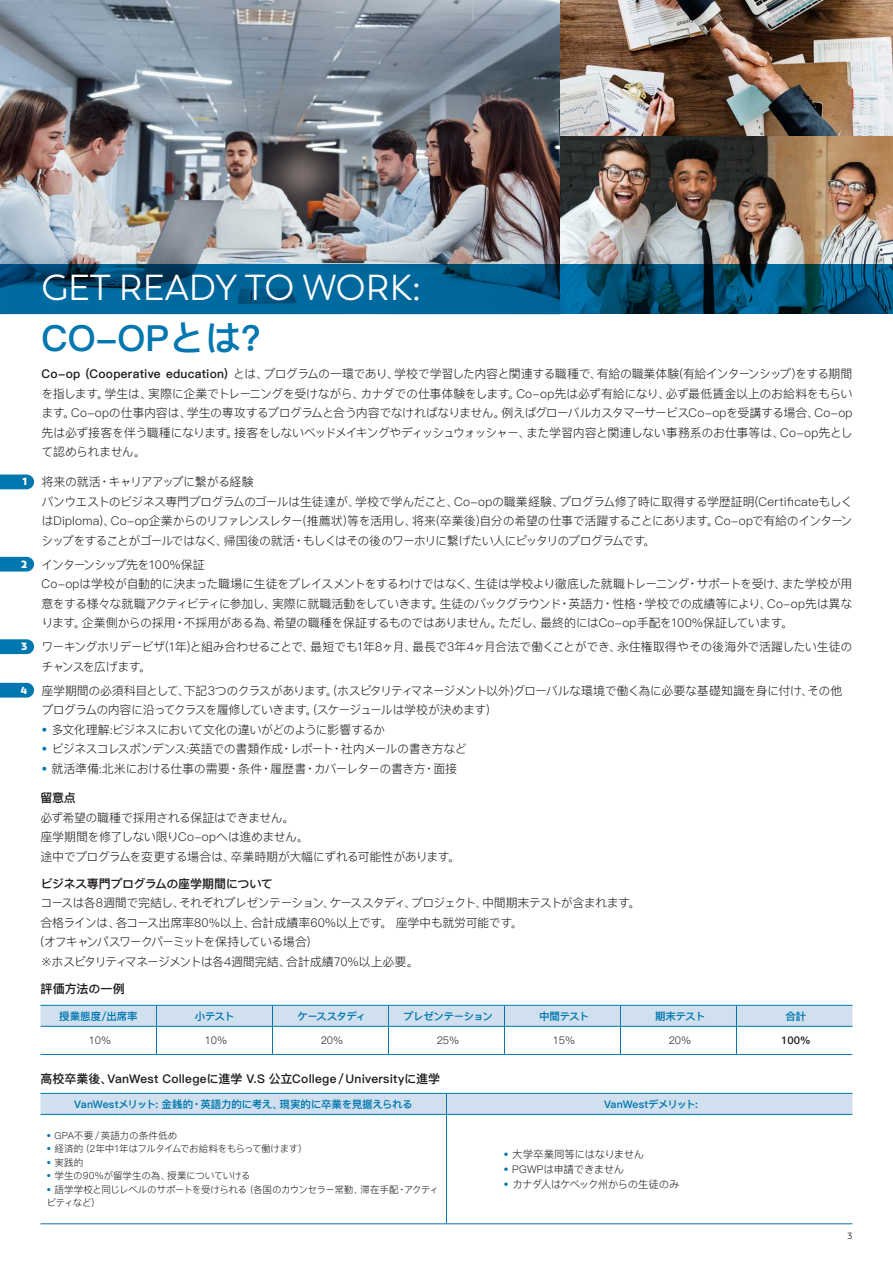
<style>
.page{position:relative;width:893px;height:1263px;background:#fff}
.page>*{position:absolute;margin:0;border:0;box-sizing:border-box;transform-origin:0 0}
.Table_List_-_SCM{font:36px/51px "Boston";color:#fff}
.Table_List_-_SCM-2{font:12px/19.5px "Ping Fang SC Regular";letter-spacing:-.045em;color:#231f20;text-align:justify}
.Table_List_-_SCM-3{font:12px "Ping Fang SC Heavy";color:#231f20}
.Table_List_-_SCM-4{font:12px "Ping Fang SC Regular";letter-spacing:-.08em;color:#231f20}
.Table_List_-_SCM-5{font:12px "Ping Fang SC Heavy";letter-spacing:-.03em;color:#231f20}
.Table_List_-_SCM-6{font:12px "Ping Fang SC Regular";letter-spacing:-.09em;color:#231f20}
.t1{font:10.5px "Ping Fang SC Heavy";letter-spacing:-.025em;color:#0077af}
.t2{font:10.5px "Ping Fang SC Regular";letter-spacing:-.03em;color:#231f20}
.t3{font:10.5px "Ping Fang SC Regular";letter-spacing:-.055em;color:#231f20}
.t4{font:10.5px "Ping Fang SC Heavy";letter-spacing:-.045em;color:#0077af}
.t5{font:10.5px "Ping Fang SC Heavy";letter-spacing:-.07em;color:#0077af}
.Table_List_-_SCM-7{font:800 10.5px "Boston";color:#fff}
.t6{font:10.5px "Ping Fang SC Heavy";color:#231f20}
.t7{font:9.6px/13.5px "Ping Fang SC Regular";letter-spacing:-.03em;color:#231f20}
.t8{font:9.6px "Ping Fang SC Regular";color:#231f20}
.t9{font:9px "Boston";color:#231f20}
.s1{font-family:"Ping Fang SC Heavy";color:#0077af}
.s2{font-family:"Ping Fang SC Heavy"}
.s3{font-family:"Yu Gothic"}
.s4{color:#0077af}
.s5{font-family:"Yu Gothic";font-weight:700}
</style>
<div class="page">
<img style="left:0;top:0;width:893px;height:265px">
<svg style="left:0;top:474px;width:34px;height:15px"></svg>
<svg style="left:0;top:557px;width:34px;height:15px"></svg>
<svg style="left:0;top:639px;width:34px;height:15px"></svg>
<svg style="left:0;top:683px;width:34px;height:15px"></svg>
<svg style="left:40px;top:1005px;width:812px;height:49px"></svg>
<hr style="left:40px;top:1054px;width:116px;height:1px;background:#0077af">
<hr style="left:156px;top:1054px;width:116px;height:1px;background:#0077af">
<hr style="left:272px;top:1054px;width:116px;height:1px;background:#0077af">
<hr style="left:388px;top:1054px;width:116px;height:1px;background:#0077af">
<hr style="left:504px;top:1054px;width:116px;height:1px;background:#0077af">
<hr style="left:620px;top:1054px;width:116px;height:1px;background:#0077af">
<hr style="left:736px;top:1054px;width:116px;height:1px;background:#0077af">
<svg style="left:40px;top:1093px;width:812px;height:21px;background:#c7dbeb"></svg>
<hr style="left:40px;top:1114px;width:406px;height:1px;background:#0077af">
<hr style="left:446px;top:1114px;width:406px;height:1px;background:#0077af">
<hr style="left:446px;top:1114px;width:1px;height:109px;background:#0077af">
<hr style="left:40px;top:1223px;width:406px;height:1px;background:#0077af">
<hr style="left:446px;top:1223px;width:406px;height:1px;background:#0077af">
<svg style="left:0;top:265px;width:893px;height:49px;background:#005883"></svg>
<p class="Table_List_-_SCM-7" style="left:23px;top:475px;width:6px">1</p>
<p class="Table_List_-_SCM-7" style="left:21px;top:557px;width:8px">2</p>
<p class="Table_List_-_SCM-7" style="left:21px;top:639px;width:7px">3</p>
<p class="Table_List_-_SCM-7" style="left:21px;top:683px;width:8px">4</p>
<p class="Table_List_-_SCM" style="left:41px;top:262px;width:381px">GET READY TO WORK:<br><span class="s1">CO-OPとは?</span></p>
<p class="Table_List_-_SCM-2" style="left:41px;top:364px;width:812px"><span class="s2">Co-op (Cooperative education)</span> とは、プログラムの一環であり、学校で学習した内容と関連する職種で、有給の職業体験(有給インターンシップ)をする期間を指します。学生は、実際に企業でトレーニングを受けながら、カナダでの仕事体験をします。Co-op先は必ず有給になり、必ず最低賃金以上のお給料をもらいます。Co-opの仕事内容は、学生の専攻するプログラムと合う内容でなければなりません。例えばグローバルカスタマーサービスCo-opを受講する場合、Co-op先は必ず接客を伴う職種になります。接客をしないベッドメイキングやディッシュウォッシャー、また学習内容と関連しない事務系のお仕事等は、Co-op先として認められません。</p>
<p class="Table_List_-_SCM-2" style="left:41px;top:472px;width:214px">将来の就活<span class="s3">・</span>キャリアアップに繋がる経験</p>
<p class="Table_List_-_SCM-2" style="left:41px;top:492px;width:812px">バンウエストのビジネス専門プログラムのゴールは生徒達が、学校で学んだこと、Co-opの職業経験、プログラム修了時に取得する学歴証明(CertificateもしくはDiploma)、Co-op企業からのリファレンスレター(推薦状)等を活用し、将来(卒業後)自分の希望の仕事で活躍することにあります。Co-opで有給のインターンシップをすることがゴールではなく、帰国後の就活<span class="s3">・</span>もしくはその後のワーホリに繋げたい人にピッタリのプログラムです。</p>
<p class="Table_List_-_SCM-6" style="left:41px;top:557px;width:165px">インターンシップ先を100%保証</p>
<p class="Table_List_-_SCM-2" style="left:41px;top:574px;width:812px">Co-opは学校が自動的に決まった職場に生徒をプレイスメントをするわけではなく、生徒は学校より徹底した就職トレーニング<span class="s3">・</span>サポートを受け、また学校が用意をする様々な就職アクティビティに参加し、実際に就職活動をしていきます。生徒のバックグラウンド<span class="s3">・</span>英語力<span class="s3">・</span>性格<span class="s3">・</span>学校での成績等により、Co-op先は異なります。企業側からの採用<span class="s3">・</span>不採用がある為、希望の職種を保証するものではありません。ただし、最終的にはCo-op手配を100%保証しています。</p>
<p class="Table_List_-_SCM-2" style="left:41px;top:637px;width:812px">ワーキングホリデービザ(1年)と組み合わせることで、最短でも1年8ヶ月、最長で3年4ヶ月合法で働くことができ、永住権取得やその後海外で活躍したい生徒のチャンスを広げます。</p>
<p class="Table_List_-_SCM-2" style="left:41px;top:681px;width:802px">座学期間の必須科目として、下記3つのクラスがあります。(ホスピタリティマネージメント以外)グローバルな環境で働く為に必要な基礎知識を身に付け、その他プログラムの内容に沿ってクラスを履修していきます。(スケージュールは学校が決めます)</p>
<p class="Table_List_-_SCM-2" style="left:41px;top:720px;width:345px"><span class="s4">•</span> 多文化理解:ビジネスにおいて文化の違いがどのように影響するか</p>
<p class="Table_List_-_SCM-2" style="left:41px;top:739px;width:427px"><span class="s4">•</span> ビジネスコレスポンデンス:英語での書類作成<span class="s3">・</span>レポート<span class="s3">・</span>社内メールの書き方など</p>
<p class="Table_List_-_SCM-2" style="left:41px;top:759px;width:417px"><span class="s4">•</span> 就活準備:北米における仕事の需要<span class="s3">・</span>条件<span class="s3">・</span>履歴書<span class="s3">・</span>カバーレターの書き方<span class="s3">・</span>面接</p>
<p class="Table_List_-_SCM-3" style="left:40px;top:791px;width:37px">留意点</p>
<p class="Table_List_-_SCM-2" style="left:40px;top:808px;width:255px">必ず希望の職種で採用される保証はできません。</p>
<p class="Table_List_-_SCM-2" style="left:40px;top:827px;width:269px">座学期間を修了しない限りCo-opへは進めません。</p>
<p class="Table_List_-_SCM-2" style="left:40px;top:847px;width:421px">途中でプログラムを変更する場合は、卒業時期が大幅にずれる可能性があります。</p>
<p class="Table_List_-_SCM-5" style="left:40px;top:876px;width:234px">ビジネス専門プログラムの座学期間について</p>
<p class="Table_List_-_SCM-2" style="left:40px;top:893px;width:601px">コースは各8週間で完結し、それぞれプレゼンテーション、ケーススタディ、プロジェクト、中間期末テストが含まれます。</p>
<p class="Table_List_-_SCM-2" style="left:40px;top:913px;width:483px">合格ラインは、各コース出席率80%以上、合計成績率60%以上です。 座学中も就労可能です。</p>
<p class="Table_List_-_SCM-4" style="left:40px;top:935px;width:271px">(オフキャンパスワークパーミットを保持している場合)</p>
<p class="Table_List_-_SCM-2" style="left:40px;top:952px;width:379px">※ホスピタリティマネージメントは各4週間完結、合計成績70%以上必要。</p>
<p class="Table_List_-_SCM-3" style="left:40px;top:981px;width:86px">評価方法の一例</p>
<p class="t1" style="left:59px;top:1010px;width:80px">授業態度/出席率</p>
<p class="t1" style="left:195px;top:1010px;width:41px">小テスト</p>
<p class="t5" style="left:298px;top:1010px;width:70px">ケーススタディ</p>
<p class="t4" style="left:403px;top:1010px;width:91px">プレゼンテーション</p>
<p class="t1" style="left:539px;top:1010px;width:51px">中間テスト</p>
<p class="t1" style="left:655px;top:1010px;width:51px">期末テスト</p>
<p class="t1" style="left:785px;top:1010px;width:22px">合計</p>
<p class="t2" style="left:89px;top:1034px;width:24px">10%</p>
<p class="t2" style="left:205px;top:1034px;width:24px">10%</p>
<p class="t2" style="left:321px;top:1034px;width:24px">20%</p>
<p class="t2" style="left:437px;top:1034px;width:24px">25%</p>
<p class="t2" style="left:553px;top:1034px;width:24px">15%</p>
<p class="t2" style="left:669px;top:1034px;width:24px">20%</p>
<p class="t6" style="left:781px;top:1034px;width:31px">100%</p>
<p class="Table_List_-_SCM-3" style="left:40px;top:1072px;width:401px">高校卒業後、VanWest Collegeに進学 V.S 公立College／Universityに進学</p>
<p class="t1" style="left:74px;top:1098px;width:340px">VanWestメリット: 金銭的<span class="s5">・</span>英語力的に考え、現実的に卒業を見据えられる</p>
<p class="t1" style="left:604px;top:1098px;width:95px">VanWestデメリット:</p>
<p class="t8" style="left:46px;top:1130px;width:132px"><span class="s4">•</span> GPA不要／英語力の条件低め</p>
<p class="t7" style="left:46px;top:1142px;width:256px"><span class="s4">•</span> 経済的 (2年中1年はフルタイムでお給料をもらって働けます)</p>
<p class="t7" style="left:46px;top:1156px;width:38px"><span class="s4">•</span> 実践的</p>
<p class="t7" style="left:46px;top:1169px;width:205px"><span class="s4">•</span> 学生の90％が留学生の為、授業についていける</p>
<p class="t7" style="left:46px;top:1183px;width:394px"><span class="s4">•</span> 語学学校と同じレベルのサポートを受けられる (各国のカウンセラー常勤、滞在手配<span class="s3">・</span>アクティビティなど)</p>
<p class="t2" style="left:503px;top:1148px;width:142px"><span class="s4">•</span> 大学卒業同等にはなりません</p>
<p class="t2" style="left:503px;top:1163px;width:122px"><span class="s4">•</span> PGWPは申請できません</p>
<p class="t3" style="left:503px;top:1178px;width:177px"><span class="s4">•</span> カナダ人はケベック州からの生徒のみ</p>
<p class="t9" style="left:848px;top:1230px;width:6px">3</p>
</div>
